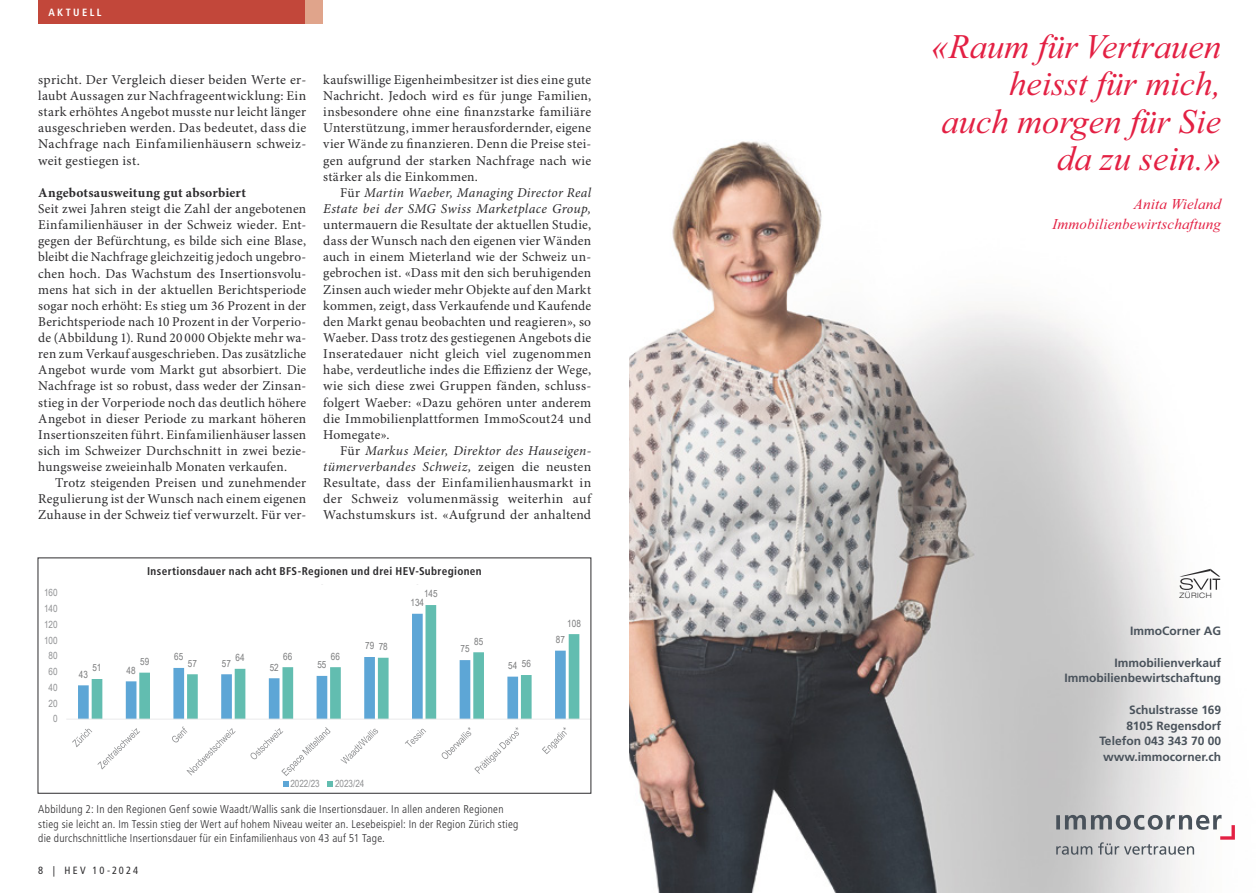
<style>
.page{position:relative;width:1259px;height:893px;background:#fff}
.page>*{position:absolute;margin:0;border:0;box-sizing:border-box;transform-origin:0 0}
.t1{font:italic 34.5px/37.5px "Times New Roman";color:#e32043;text-align:right}
.t2{font:italic 15px/19.5px "Times New Roman";letter-spacing:.01em;color:#e32043;text-align:right}
.t3{font:13.5px/16px "Minion Pro";letter-spacing:.02em;color:#2d2c2e;text-align:justify}
.t4{font:italic 13.5px "Minion Pro";letter-spacing:.02em;color:#2d2c2e}
.t5{font:700 13.5px "Minion Pro";letter-spacing:.015em;color:#2d2c2e}
.t6{font:700 12px/15.8px "Frutiger LT Std";color:#49525b;text-align:right}
.t7{font:300 condensed 11.25px/14.2px "Frutiger LT Std";letter-spacing:.02em;color:#2d2c2e}
.t8{font:700 condensed 11.25px "Frutiger LT Std";letter-spacing:.03em;color:#2d2c2e}
.t9{font:condensed 10.5px "Frutiger LT";letter-spacing:.2em;color:#2d2c2e}
.t10{font:700 condensed 10.5px "Frutiger LT";letter-spacing:.225em;color:#fff}
.t11{font:9.9px "Arial Narrow OV BZWEEQ";letter-spacing:.005em;color:#7b7c7d}
.t12{font:9.9px "Arial Narrow OV BZWEEQ";letter-spacing:-.01em;color:#919294}
.t13{font:300 expanded 7.5px "Helvetica Neue LT Std";letter-spacing:.065em;color:#2d2c2e}
.s1{font-style:normal}
</style>
<div class="page">
<svg style="left:629px;top:141px;width:606px;height:752px"></svg>
<div style="left:38px;top:0;width:267px;height:23px;background:#c2473a"></div>
<div style="left:305px;top:0;width:17px;height:23px;background:#e0a48b"></div>
<svg style="left:78px;top:679px;width:14px;height:40px"></svg>
<svg style="left:92px;top:605px;width:487px;height:114px"></svg>
<hr style="left:66px;top:719px;width:525px;height:1px;background:#eaeaeb">
<svg style="left:72px;top:728px;width:68px;height:41px"></svg>
<svg style="left:172px;top:726px;width:64px;height:49px"></svg>
<svg style="left:250px;top:727px;width:81px;height:49px"></svg>
<svg style="left:340px;top:729px;width:38px;height:35px"></svg>
<svg style="left:405px;top:729px;width:21px;height:18px"></svg>
<svg style="left:441px;top:727px;width:78px;height:47px"></svg>
<svg style="left:542px;top:727px;width:25px;height:27px"></svg>
<svg style="left:283px;top:782px;width:5px;height:5px"></svg>
<svg style="left:328px;top:782px;width:5px;height:5px"></svg>
<p class="t10" style="left:48px;top:6px;width:39px">RECHT</p>
<p class="t10" style="left:48px;top:6px;width:54px">AKTUELL</p>
<p class="t3" style="left:38px;top:72px;width:269px">spricht. Der Vergleich dieser beiden Werte er&shy;laubt Aussagen zur Nachfrageentwicklung: Ein stark erhöhtes Angebot musste nur leicht länger ausgeschrieben werden. Das bedeutet, dass die Nachfrage nach Einfamilienhäusern schweiz&shy;weit gestiegen ist.</p>
<p class="t5" style="left:38px;top:184px;width:209px">Angebotsausweitung gut absorbiert</p>
<p class="t3" style="left:38px;top:201px;width:269px">Seit zwei Jahren steigt die Zahl der angebotenen</p>
<p class="t3" style="left:38px;top:217px;width:269px">Einfamilienhäuser in der Schweiz wieder. Ent-</p>
<p class="t3" style="left:38px;top:233px;width:269px">gegen der Befürchtung, es bilde sich eine Blase,</p>
<p class="t3" style="left:38px;top:250px;width:269px">bleibt die Nachfrage gleichzeitig jedoch ungebro-</p>
<p class="t3" style="left:38px;top:266px;width:269px">chen hoch. Das Wachstum des Insertionsvolu-</p>
<p class="t3" style="left:38px;top:282px;width:269px">mens hat sich in der aktuellen Berichtsperiode</p>
<p class="t3" style="left:38px;top:298px;width:269px">sogar noch erhöht: Es stieg um 36 Prozent in der</p>
<p class="t3" style="left:38px;top:314px;width:269px">Berichtsperiode nach 10 Prozent in der Vorperio-</p>
<p class="t3" style="left:38px;top:330px;width:269px">de (Abbildung 1). Rund 20 000 Objekte mehr wa-</p>
<p class="t3" style="left:38px;top:346px;width:269px">ren zum Verkauf ausgeschrieben. Das zusätzliche</p>
<p class="t3" style="left:38px;top:362px;width:269px">Angebot wurde vom Markt gut absorbiert. Die</p>
<p class="t3" style="left:38px;top:379px;width:269px">Nachfrage ist so robust, dass weder der Zinsan-</p>
<p class="t3" style="left:38px;top:395px;width:269px">stieg in der Vorperiode noch das deutlich höhere</p>
<p class="t3" style="left:38px;top:411px;width:269px">Angebot in dieser Periode zu markant höheren</p>
<p class="t3" style="left:38px;top:427px;width:269px">Insertionszeiten führt. Einfamilienhäuser lassen</p>
<p class="t3" style="left:38px;top:443px;width:269px">sich im Schweizer Durchschnitt in zwei bezie-</p>
<p class="t3" style="left:38px;top:459px;width:250px">hungsweise zweieinhalb Monaten verkaufen.</p>
<p class="t3" style="left:55px;top:475px;width:252px">Trotz steigenden Preisen und zunehmender</p>
<p class="t3" style="left:38px;top:491px;width:269px">Regulierung ist der Wunsch nach einem eigenen</p>
<p class="t3" style="left:38px;top:508px;width:269px">Zuhause in der Schweiz tief verwurzelt. Für ver-</p>
<p class="t3" style="left:323px;top:72px;width:269px">kaufswillige Eigenheimbesitzer ist dies eine gute</p>
<p class="t3" style="left:323px;top:88px;width:269px">Nachricht. Jedoch wird es für junge Familien,</p>
<p class="t3" style="left:323px;top:104px;width:269px">insbesondere ohne eine finanzstarke familiäre</p>
<p class="t3" style="left:323px;top:121px;width:269px">Unterstützung, immer herausfordernder, eigene</p>
<p class="t3" style="left:323px;top:137px;width:269px">vier Wände zu finanzieren. Denn die Preise stei-</p>
<p class="t3" style="left:323px;top:153px;width:269px">gen aufgrund der starken Nachfrage nach wie</p>
<p class="t3" style="left:323px;top:169px;width:156px">stärker als die Einkommen.</p>
<p class="t4" style="left:340px;top:184px;width:252px"><span class="s1">Für</span> Martin Waeber, Managing Director Real</p>
<p class="t4" style="left:323px;top:201px;width:269px">Estate bei der SMG Swiss Marketplace Group,</p>
<p class="t3" style="left:323px;top:217px;width:269px">untermauern die Resultate der aktuellen Studie,</p>
<p class="t3" style="left:323px;top:233px;width:269px">dass der Wunsch nach den eigenen vier Wänden</p>
<p class="t3" style="left:323px;top:250px;width:269px">auch in einem Mieterland wie der Schweiz un-</p>
<p class="t3" style="left:323px;top:266px;width:269px">gebrochen ist. «Dass mit den sich beruhigenden</p>
<p class="t3" style="left:323px;top:282px;width:269px">Zinsen auch wieder mehr Objekte auf den Markt</p>
<p class="t3" style="left:323px;top:298px;width:269px">kommen, zeigt, dass Verkaufende und Kaufende</p>
<p class="t3" style="left:323px;top:314px;width:269px">den Markt genau beobachten und reagieren», so</p>
<p class="t3" style="left:323px;top:330px;width:269px">Waeber. Dass trotz des gestiegenen Angebots die</p>
<p class="t3" style="left:323px;top:346px;width:269px">Inseratedauer nicht gleich viel zugenommen</p>
<p class="t3" style="left:323px;top:362px;width:269px">habe, verdeutliche indes die Effizienz der Wege,</p>
<p class="t3" style="left:323px;top:379px;width:269px">wie sich diese zwei Gruppen fänden, schluss-</p>
<p class="t3" style="left:323px;top:395px;width:269px">folgert Waeber: «Dazu gehören unter anderem</p>
<p class="t3" style="left:323px;top:411px;width:269px">die Immobilienplattformen ImmoScout24 und</p>
<p class="t3" style="left:323px;top:427px;width:68px">Homegate».</p>
<p class="t4" style="left:340px;top:442px;width:252px"><span class="s1">Für</span> Markus Meier, Direktor des Hauseigen-</p>
<p class="t4" style="left:323px;top:459px;width:269px">tümerverbandes Schweiz, <span class="s1">zeigen die neusten</span></p>
<p class="t3" style="left:323px;top:475px;width:269px">Resultate, dass der Einfamilienhausmarkt in</p>
<p class="t3" style="left:323px;top:491px;width:269px">der Schweiz volumenmässig weiterhin auf</p>
<p class="t3" style="left:323px;top:508px;width:269px">Wachstumskurs ist. «Aufgrund der anhaltend</p>
<p class="t12" style="left:44px;top:586px;width:15px">160</p>
<p class="t12" style="left:44px;top:601px;width:15px">140</p>
<p class="t12" style="left:44px;top:617px;width:15px">120</p>
<p class="t12" style="left:44px;top:633px;width:15px">100</p>
<p class="t12" style="left:49px;top:648px;width:10px">80</p>
<p class="t12" style="left:49px;top:664px;width:10px">60</p>
<p class="t12" style="left:49px;top:680px;width:10px">40</p>
<p class="t12" style="left:49px;top:696px;width:10px">20</p>
<p class="t12" style="left:53px;top:711px;width:6px">0</p>
<p class="t11" style="left:92px;top:661px;width:11px">51</p>
<p class="t11" style="left:79px;top:667px;width:11px">43</p>
<p class="t8" style="left:147px;top:565px;width:336px">Insertionsdauer nach acht BFS-Regionen und drei HEV-Subregionen</p>
<p class="t11" style="left:424px;top:587px;width:15px">145</p>
<p class="t11" style="left:410px;top:595px;width:15px">134</p>
<p class="t11" style="left:365px;top:639px;width:24px">79 78</p>
<p class="t11" style="left:174px;top:650px;width:11px">65</p>
<p class="t11" style="left:140px;top:654px;width:11px">59</p>
<p class="t11" style="left:188px;top:656px;width:11px">57</p>
<p class="t11" style="left:126px;top:663px;width:11px">48</p>
<p class="t11" style="left:235px;top:650px;width:11px">64</p>
<p class="t11" style="left:283px;top:649px;width:11px">66</p>
<p class="t11" style="left:331px;top:649px;width:11px">66</p>
<p class="t11" style="left:222px;top:656px;width:11px">57</p>
<p class="t11" style="left:270px;top:660px;width:11px">52</p>
<p class="t11" style="left:317px;top:657px;width:11px">55</p>
<p class="t11" style="left:474px;top:634px;width:11px">85</p>
<p class="t11" style="left:460px;top:642px;width:11px">75</p>
<p class="t11" style="left:522px;top:657px;width:11px">56</p>
<p class="t11" style="left:508px;top:658px;width:11px">54</p>
<p class="t12" style="left:290px;top:776px;width:31px">2022/23</p>
<p class="t12" style="left:335px;top:776px;width:31px">2023/24</p>
<p class="t7" style="left:38px;top:803px;width:482px">Abbildung 2: In den Regionen Genf sowie Waadt/Wallis sank die Insertionsdauer. In allen anderen Regionen stieg sie leicht an. Im Tessin stieg der Wert auf hohem Niveau weiter an. Lesebeispiel: In der Region Zürich stieg die durchschnittliche Insertionsdauer für ein Einfamilienhaus von 43 auf 51 Tage.</p>
<p class="t9" style="left:38px;top:864px;width:102px">8 | HEV 10-2024</p>
<p class="t11" style="left:567px;top:616px;width:15px">108</p>
<p class="t11" style="left:556px;top:632px;width:11px">87</p>
<p class="t1" style="left:931px;top:27px;width:291px">«Raum für Vertrauen heisstfür mich,<br>auch morgen für Sie da zu sein.»</p>
<p class="t2" style="left:1052px;top:194px;width:170px">Anita Wieland<br>Immobilienbewirtschaftung</p>
<p class="t13" style="left:1179px;top:590px;width:34px">ZÜRICH</p>
<p class="t6" style="left:1130px;top:623px;width:92px">ImmoCorner AG</p>
<p class="t6" style="left:1064px;top:655px;width:158px">Immobilienverkauf<br>Immobilienbewirtschaftung</p>
<p class="t6" style="left:1099px;top:702px;width:123px">Schulstrasse 169<br>8105 Regensdorf<br>Telefon 043 343 70 00 www.immocorner.ch</p>
</div>
